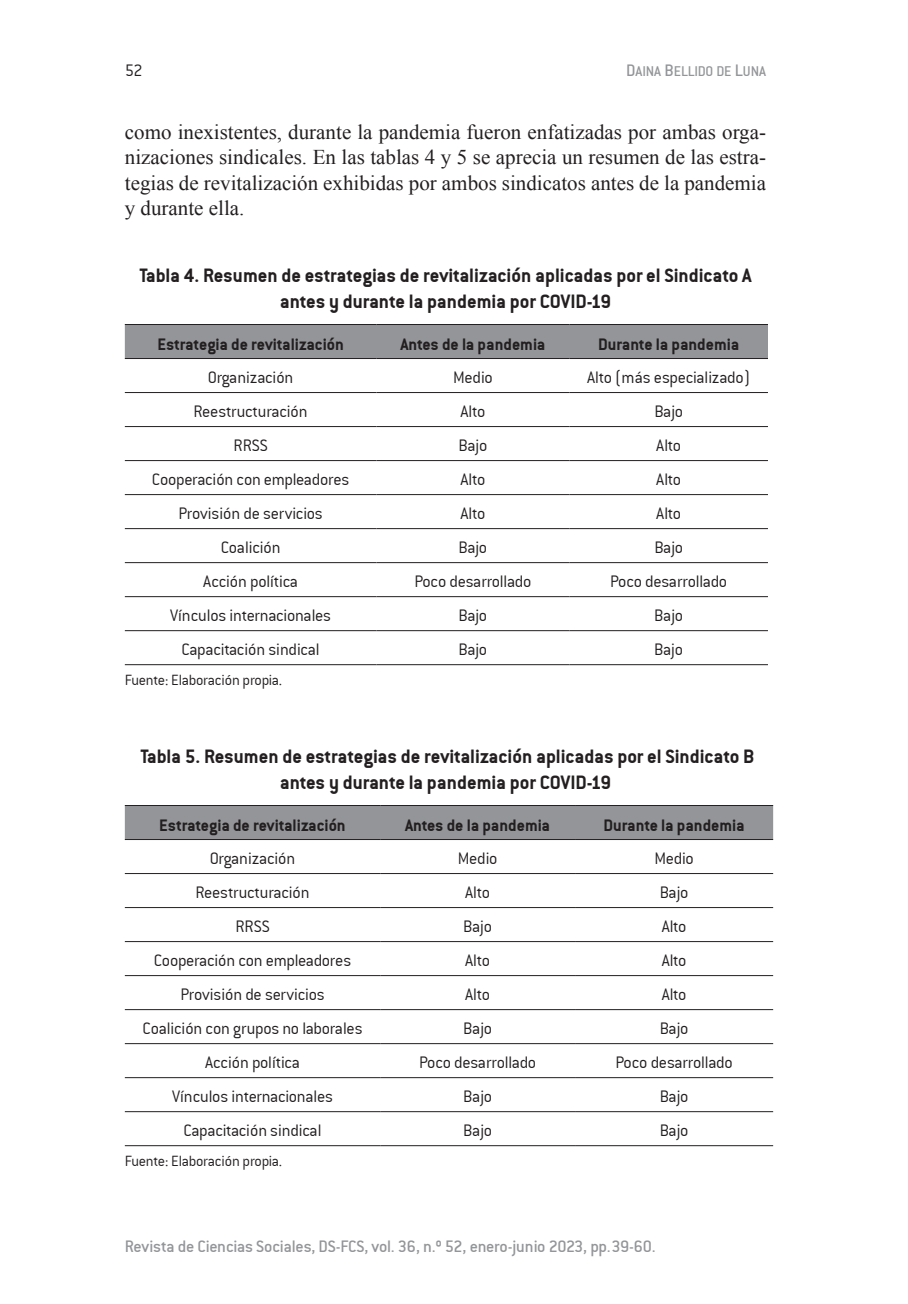
<style>
.page{position:relative;width:908px;height:1304px;background:#fff}
.page>*{position:absolute;margin:0;border:0;box-sizing:border-box;transform-origin:0 0}
.t1{font:21px/25.2px "Times New Roman";color:#231f20;text-align:justify}
.t2{font:21px/25.2px "Conduit ITCTT Bold";color:#231f20;text-align:center}
.t3{font:18px "Conduit ITCTT Light";letter-spacing:-.015em;color:#231f20}
.t4{font:18px "Conduit ITCTT Bold";color:#231f20}
.t5{font:18px "Conduit Md ITCTT Medium";letter-spacing:-.015em;color:#939598}
.t6{font:16px "Conduit ITCTT Light";letter-spacing:-.015em;color:#231f20}
.t7{font:15.4px "Conduit Md ITCTT Medium SC850";letter-spacing:-.015em;color:#939598}
.s1{font-size:18px}
</style>
<div class="page">
<div style="left:125px;top:325px;width:642px;height:33px;background:#939598"></div>
<hr style="left:125px;top:324px;width:251px;height:1px;background:#231f20">
<hr style="left:376px;top:324px;width:193px;height:1px;background:#231f20">
<hr style="left:569px;top:324px;width:198px;height:1px;background:#231f20">
<hr style="left:125px;top:358px;width:251px;height:1px;background:#231f20">
<hr style="left:376px;top:358px;width:193px;height:1px;background:#231f20">
<hr style="left:569px;top:358px;width:198px;height:1px;background:#231f20">
<hr style="left:125px;top:392px;width:251px;height:1px;background:#231f20">
<hr style="left:376px;top:392px;width:193px;height:1px;background:#231f20">
<hr style="left:569px;top:392px;width:198px;height:1px;background:#231f20">
<hr style="left:125px;top:426px;width:251px;height:1px;background:#231f20">
<hr style="left:376px;top:426px;width:193px;height:1px;background:#231f20">
<hr style="left:569px;top:426px;width:198px;height:1px;background:#231f20">
<hr style="left:125px;top:460px;width:251px;height:1px;background:#231f20">
<hr style="left:376px;top:460px;width:193px;height:1px;background:#231f20">
<hr style="left:569px;top:460px;width:198px;height:1px;background:#231f20">
<hr style="left:125px;top:494px;width:251px;height:1px;background:#231f20">
<hr style="left:376px;top:494px;width:193px;height:1px;background:#231f20">
<hr style="left:569px;top:494px;width:198px;height:1px;background:#231f20">
<hr style="left:125px;top:528px;width:251px;height:1px;background:#231f20">
<hr style="left:376px;top:528px;width:193px;height:1px;background:#231f20">
<hr style="left:569px;top:528px;width:198px;height:1px;background:#231f20">
<hr style="left:125px;top:562px;width:251px;height:1px;background:#231f20">
<hr style="left:376px;top:562px;width:193px;height:1px;background:#231f20">
<hr style="left:569px;top:562px;width:198px;height:1px;background:#231f20">
<hr style="left:125px;top:596px;width:251px;height:1px;background:#231f20">
<hr style="left:376px;top:596px;width:193px;height:1px;background:#231f20">
<hr style="left:569px;top:596px;width:198px;height:1px;background:#231f20">
<hr style="left:125px;top:630px;width:251px;height:1px;background:#231f20">
<hr style="left:376px;top:630px;width:193px;height:1px;background:#231f20">
<hr style="left:569px;top:630px;width:198px;height:1px;background:#231f20">
<hr style="left:125px;top:664px;width:251px;height:1px;background:#231f20">
<hr style="left:376px;top:664px;width:193px;height:1px;background:#231f20">
<hr style="left:569px;top:664px;width:198px;height:1px;background:#231f20">
<div style="left:125px;top:806px;width:647px;height:33px;background:#939598"></div>
<hr style="left:125px;top:805px;width:255px;height:1px;background:#231f20">
<hr style="left:380px;top:805px;width:194px;height:1px;background:#231f20">
<hr style="left:574px;top:805px;width:198px;height:1px;background:#231f20">
<hr style="left:125px;top:839px;width:255px;height:1px;background:#231f20">
<hr style="left:380px;top:839px;width:194px;height:1px;background:#231f20">
<hr style="left:574px;top:839px;width:198px;height:1px;background:#231f20">
<hr style="left:125px;top:873px;width:255px;height:1px;background:#231f20">
<hr style="left:380px;top:873px;width:194px;height:1px;background:#231f20">
<hr style="left:574px;top:873px;width:198px;height:1px;background:#231f20">
<hr style="left:125px;top:907px;width:255px;height:1px;background:#231f20">
<hr style="left:380px;top:907px;width:194px;height:1px;background:#231f20">
<hr style="left:574px;top:907px;width:198px;height:1px;background:#231f20">
<hr style="left:125px;top:941px;width:255px;height:1px;background:#231f20">
<hr style="left:380px;top:941px;width:194px;height:1px;background:#231f20">
<hr style="left:574px;top:941px;width:198px;height:1px;background:#231f20">
<hr style="left:125px;top:975px;width:255px;height:1px;background:#231f20">
<hr style="left:380px;top:975px;width:194px;height:1px;background:#231f20">
<hr style="left:574px;top:975px;width:198px;height:1px;background:#231f20">
<hr style="left:125px;top:1009px;width:255px;height:1px;background:#231f20">
<hr style="left:380px;top:1009px;width:194px;height:1px;background:#231f20">
<hr style="left:574px;top:1009px;width:198px;height:1px;background:#231f20">
<hr style="left:125px;top:1043px;width:255px;height:1px;background:#231f20">
<hr style="left:380px;top:1043px;width:194px;height:1px;background:#231f20">
<hr style="left:574px;top:1043px;width:198px;height:1px;background:#231f20">
<hr style="left:125px;top:1077px;width:255px;height:1px;background:#231f20">
<hr style="left:380px;top:1077px;width:194px;height:1px;background:#231f20">
<hr style="left:574px;top:1077px;width:198px;height:1px;background:#231f20">
<hr style="left:125px;top:1111px;width:255px;height:1px;background:#231f20">
<hr style="left:380px;top:1111px;width:194px;height:1px;background:#231f20">
<hr style="left:574px;top:1111px;width:198px;height:1px;background:#231f20">
<hr style="left:125px;top:1145px;width:255px;height:1px;background:#231f20">
<hr style="left:380px;top:1145px;width:194px;height:1px;background:#231f20">
<hr style="left:574px;top:1145px;width:198px;height:1px;background:#231f20">
<p class="t3" style="left:125px;top:61px;width:19px">52</p>
<p class="t7" style="left:626px;top:63px;width:141px"><span class="s1">D</span>AINA <span class="s1">B</span>ELLIDO DE <span class="s1">L</span>UNA</p>
<p class="t1" style="left:125px;top:119px;width:642px">como inexistentes, durante la pandemia fueron enfatizadas por ambas orga&shy;nizaciones sindicales. En las tablas 4 y 5 se aprecia un resumen de las estra&shy;tegias de revitalización exhibidas por ambos sindicatos antes de la pandemia y durante ella.</p>
<p class="t2" style="left:139px;top:263px;width:613px">Tabla 4. Resumen de estrategias de revitalización aplicadas por el Sindicato A antes y durante la pandemia por COVID-19</p>
<p class="t4" style="left:157px;top:333px;width:188px">Estrategia de revitalización</p>
<p class="t4" style="left:400px;top:333px;width:146px">Antes de la pandemia</p>
<p class="t4" style="left:597px;top:333px;width:143px">Durante la pandemia</p>
<p class="t3" style="left:208px;top:368px;width:87px">Organización</p>
<p class="t3" style="left:453px;top:368px;width:41px">Medio</p>
<p class="t3" style="left:587px;top:368px;width:164px">Alto (más especializado)</p>
<p class="t3" style="left:193px;top:402px;width:116px">Reestructuración</p>
<p class="t3" style="left:460px;top:402px;width:26px">Alto</p>
<p class="t3" style="left:654px;top:402px;width:30px">Bajo</p>
<p class="t3" style="left:233px;top:436px;width:36px">RRSS</p>
<p class="t3" style="left:458px;top:436px;width:30px">Bajo</p>
<p class="t3" style="left:656px;top:436px;width:26px">Alto</p>
<p class="t3" style="left:152px;top:470px;width:199px">Cooperación con empleadores</p>
<p class="t3" style="left:460px;top:470px;width:26px">Alto</p>
<p class="t3" style="left:656px;top:470px;width:26px">Alto</p>
<p class="t3" style="left:178px;top:504px;width:146px">Provisión de servicios</p>
<p class="t3" style="left:460px;top:504px;width:26px">Alto</p>
<p class="t3" style="left:656px;top:504px;width:26px">Alto</p>
<p class="t3" style="left:220px;top:538px;width:61px">Coalición</p>
<p class="t3" style="left:458px;top:538px;width:30px">Bajo</p>
<p class="t3" style="left:654px;top:538px;width:30px">Bajo</p>
<p class="t3" style="left:203px;top:572px;width:96px">Acción política</p>
<p class="t3" style="left:414px;top:572px;width:118px">Poco desarrollado</p>
<p class="t3" style="left:610px;top:572px;width:118px">Poco desarrollado</p>
<p class="t3" style="left:170px;top:606px;width:162px">Vínculos internacionales</p>
<p class="t3" style="left:458px;top:606px;width:30px">Bajo</p>
<p class="t3" style="left:654px;top:606px;width:30px">Bajo</p>
<p class="t3" style="left:181px;top:640px;width:139px">Capacitación sindical</p>
<p class="t3" style="left:458px;top:640px;width:30px">Bajo</p>
<p class="t3" style="left:654px;top:640px;width:30px">Bajo</p>
<p class="t6" style="left:125px;top:671px;width:159px">Fuente: Elaboración propia.</p>
<p class="t2" style="left:140px;top:744px;width:615px">Tabla 5. Resumen de estrategias de revitalización aplicadas por el Sindicato B antes y durante la pandemia por COVID-19</p>
<p class="t4" style="left:159px;top:814px;width:188px">Estrategia de revitalización</p>
<p class="t4" style="left:405px;top:814px;width:146px">Antes de la pandemia</p>
<p class="t4" style="left:603px;top:814px;width:143px">Durante la pandemia</p>
<p class="t3" style="left:210px;top:849px;width:87px">Organización</p>
<p class="t3" style="left:457px;top:849px;width:41px">Medio</p>
<p class="t3" style="left:654px;top:849px;width:41px">Medio</p>
<p class="t3" style="left:195px;top:883px;width:116px">Reestructuración</p>
<p class="t3" style="left:465px;top:883px;width:26px">Alto</p>
<p class="t3" style="left:659px;top:883px;width:30px">Bajo</p>
<p class="t3" style="left:235px;top:917px;width:36px">RRSS</p>
<p class="t3" style="left:463px;top:917px;width:30px">Bajo</p>
<p class="t3" style="left:661px;top:917px;width:26px">Alto</p>
<p class="t3" style="left:154px;top:951px;width:199px">Cooperación con empleadores</p>
<p class="t3" style="left:465px;top:951px;width:26px">Alto</p>
<p class="t3" style="left:661px;top:951px;width:26px">Alto</p>
<p class="t3" style="left:180px;top:985px;width:146px">Provisión de servicios</p>
<p class="t3" style="left:465px;top:985px;width:26px">Alto</p>
<p class="t3" style="left:661px;top:985px;width:26px">Alto</p>
<p class="t3" style="left:142px;top:1019px;width:221px">Coalición con grupos no laborales</p>
<p class="t3" style="left:463px;top:1019px;width:30px">Bajo</p>
<p class="t3" style="left:659px;top:1019px;width:30px">Bajo</p>
<p class="t3" style="left:205px;top:1053px;width:96px">Acción política</p>
<p class="t3" style="left:419px;top:1053px;width:118px">Poco desarrollado</p>
<p class="t3" style="left:615px;top:1053px;width:118px">Poco desarrollado</p>
<p class="t3" style="left:172px;top:1087px;width:162px">Vínculos internacionales</p>
<p class="t3" style="left:463px;top:1087px;width:30px">Bajo</p>
<p class="t3" style="left:659px;top:1087px;width:30px">Bajo</p>
<p class="t3" style="left:183px;top:1121px;width:139px">Capacitación sindical</p>
<p class="t3" style="left:463px;top:1121px;width:30px">Bajo</p>
<p class="t3" style="left:659px;top:1121px;width:30px">Bajo</p>
<p class="t6" style="left:125px;top:1152px;width:159px">Fuente: Elaboración propia.</p>
<p class="t5" style="left:125px;top:1236px;width:532px">Revista de Ciencias Sociales, DS-FCS, vol. 36, n.º 52, enero-junio 2023, pp.39-60.</p>
</div>
